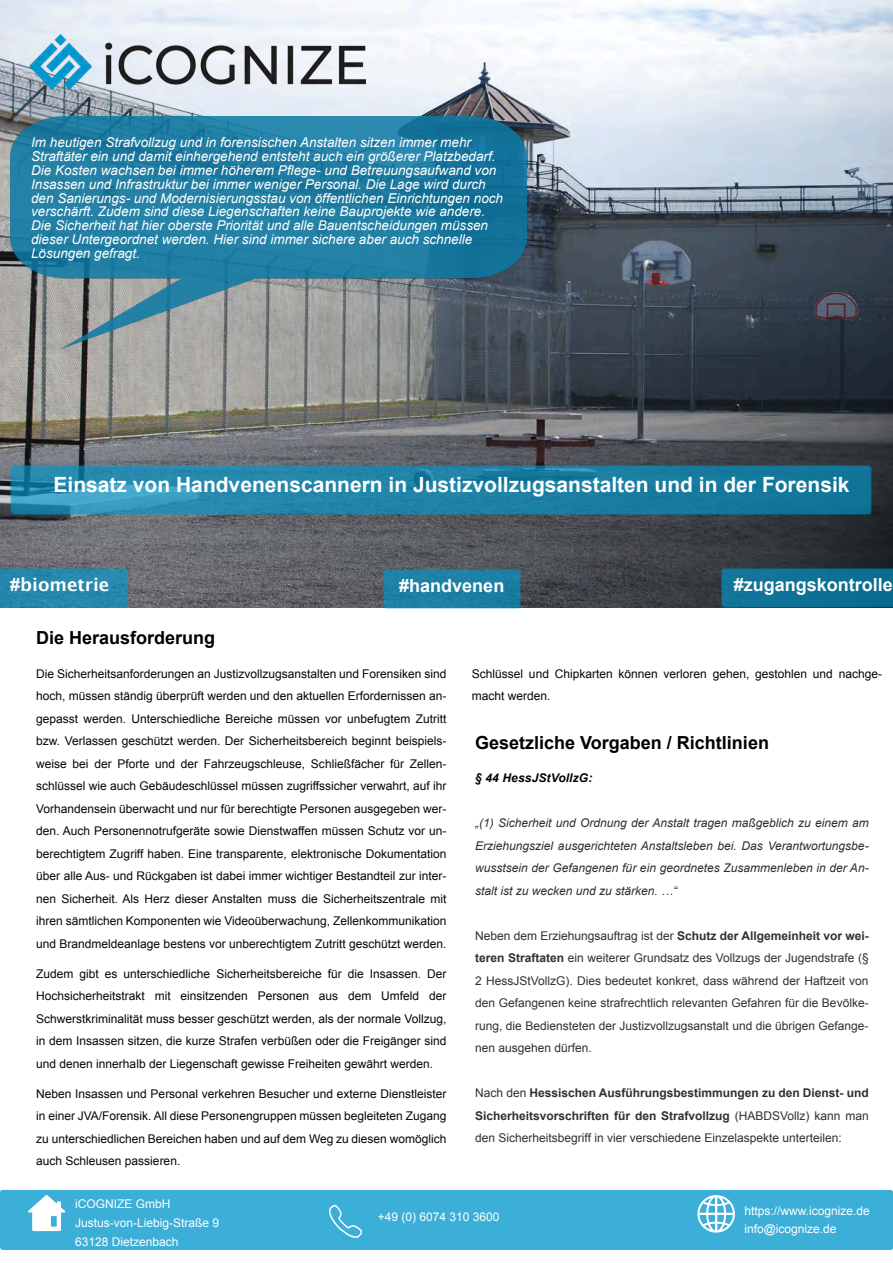
<style>
.page{position:relative;width:893px;height:1263px;background:#fff}
.page>*{position:absolute;margin:0;border:0;box-sizing:border-box;transform-origin:0 0}
.t1{font:700 21px "Arial";color:#fff}
.t2{font:700 18px "Arial";color:#000}
.t3{font:700 18px "Arial";color:#fff}
.t4{font:700 18px "Lucida Grande";color:#fff}
.t5{font:italic 13.5px/14px "Arial";color:#fff}
.t6{font:12px/22.5px "Arial";color:#050707;text-align:justify}
.t7{font:12px/22.5px "Arial";color:#303030;text-align:justify}
.t8{font:italic 12px/22.5px "Arial";color:#303030;text-align:justify}
.t9{font:12px/19.4px "Arial";color:#fff}
.t10{font:italic 700 12px "Arial";letter-spacing:.01em;color:#000}
.s1{font-family:"Arial"}
.s2{font-weight:700}
</style>
<div class="page">
<div style="left:0;top:1190px;width:893px;height:60px;background:#3bafd8"></div>
<svg style="left:27px;top:1195px;width:39px;height:36px"></svg>
<svg style="left:326px;top:1205px;width:37px;height:33px"></svg>
<svg style="left:697px;top:1195px;width:38px;height:37px"></svg>
<img style="left:0;top:0;width:893px;height:607px">
<img style="left:722px;top:568px;width:171px;height:40px">
<img style="left:384px;top:569px;width:137px;height:39px">
<img style="left:0;top:568px;width:128px;height:39px">
<img style="left:10px;top:465px;width:862px;height:50px">
<img style="left:10px;top:117px;width:516px;height:231px">
<img style="left:30px;top:35px;width:335px;height:54px">
<p class="t5" style="left:31px;top:136px;width:473px">Im heutigen Strafvollzug und in forensischen Anstalten sitzen immer mehr Straftäter ein und damit einhergehend entsteht auch ein größerer Platzbedarf.<br>Die Kosten wachsen bei immer höherem Pflege- und Betreuungsaufwand von Insassen und Infrastruktur bei immer weniger Personal. Die Lage wird durch den Sanierungs- und Modernisierungsstau von öffentlichen Einrichtungen noch verschärft. Zudem sind diese Liegenschaften keine Bauprojekte wie andere.<br>Die Sicherheit hat hier oberste Priorität und alle Bauentscheidungen müssen dieser Untergeordnet werden. Hier sind immer sichere aber auch schnelle Lösungen gefragt.</p>
<h1 class="t1" style="left:54px;top:477px;width:797px">Einsatz von Handvenenscannern in Justizvollzugsanstalten und in der Forensik</h1>
<h2 class="t4" style="left:10px;top:577px;width:101px"><span class="s1">#</span>biometrie</h2>
<h2 class="t3" style="left:399px;top:579px;width:107px">#handvenen</h2>
<h2 class="t3" style="left:734px;top:578px;width:161px">#zugangskontrolle</h2>
<h2 class="t2" style="left:36px;top:631px;width:181px">Die Herausforderung</h2>
<p class="t6" style="left:36px;top:663px;width:412px">Die Sicherheitsanforderungen an Justizvollzugsanstalten und Forensiken sind hoch, müssen ständig überprüft werden und den aktuellen Erfordernissen an&shy;gepasst werden. Unterschiedliche Bereiche müssen vor unbefugtem Zutritt bzw. Verlassen geschützt werden. Der Sicherheitsbereich beginnt beispiels&shy;weise bei der Pforte und der Fahrzeugschleuse, Schließfächer für Zellen&shy;schlüssel wie auch Gebäudeschlüssel müssen zugriffssicher verwahrt, auf ihr Vorhandensein überwacht und nur für berechtigte Personen ausgegeben wer&shy;den. Auch Personennotrufgeräte sowie Dienstwaffen müssen Schutz vor un&shy;berechtigtem Zugriff haben. Eine transparente, elektronische Dokumentation über alle Aus- und Rückgaben ist dabei immer wichtiger Bestandteil zur inter&shy;nen Sicherheit. Als Herz dieser Anstalten muss die Sicherheitszentrale mit ihren sämtlichen Komponenten wie Videoüberwachung, Zellenkommunikation und Brandmeldeanlage bestens vor unberechtigtem Zutritt geschützt werden.</p>
<p class="t6" style="left:36px;top:963px;width:412px">Zudem gibt es unterschiedliche Sicherheitsbereiche für die Insassen. Der Hochsicherheitstrakt mit einsitzenden Personen aus dem Umfeld der Schwerstkriminalität muss besser geschützt werden, als der normale Vollzug, in dem Insassen sitzen, die kurze Strafen verbüßen oder die Freigänger sind und denen innerhalb der Liegenschaft gewisse Freiheiten gewährt werden.</p>
<p class="t6" style="left:36px;top:1083px;width:412px">Neben Insassen und Personal verkehren Besucher und externe Dienstleister in einer JVA/Forensik. All diese Personengruppen müssen begleiteten Zugang zu unterschiedlichen Bereichen haben und auf dem Weg zu diesen womöglich auch Schleusen passieren.</p>
<p class="t6" style="left:472px;top:663px;width:412px">Schlüssel und Chipkarten können verloren gehen, gestohlen und nachge&shy;macht werden.</p>
<h2 class="t2" style="left:475px;top:736px;width:295px">Gesetzliche Vorgaben / Richtlinien</h2>
<p class="t10" style="left:475px;top:773px;width:119px">§ 44 HessJStVollzG:</p>
<p class="t8" style="left:475px;top:813px;width:395px">„(1) Sicherheit und Ordnung der Anstalt tragen maßgeblich zu einem am Erziehungsziel ausgerichteten Anstaltsleben bei. Das Verantwortungsbe&shy;wusstsein der Gefangenen für ein geordnetes Zusammenleben in der An&shy;stalt ist zu wecken und zu stärken. …“</p>
<p class="t7" style="left:475px;top:925px;width:395px">Neben dem Erziehungsauftrag ist der <span class="s2">Schutz der Allgemeinheit vor wei&shy;teren Straftaten</span> ein weiterer Grundsatz des Vollzugs der Jugendstrafe (§ 2 HessJStVollzG). Dies bedeutet konkret, dass während der Haftzeit von den Gefangenen keine strafrechtlich relevanten Gefahren für die Bevölke&shy;rung, die Bediensteten der Justizvollzugsanstalt und die übrigen Gefange&shy;nen ausgehen dürfen.</p>
<p class="t7" style="left:475px;top:1083px;width:395px">Nach den <span class="s2">Hessischen Ausführungsbestimmungen zu den Dienst- und Sicherheitsvorschriften für den Strafvollzug</span> (HABDSVollz) kann man den Sicherheitsbegriff in vier verschiedene Einzelaspekte unterteilen:</p>
<p class="t9" style="left:75px;top:1195px;width:146px">iCOGNIZE GmbH<br>Justus-von-Liebig-Straße 9<br>63128 Dietzenbach</p>
<p class="t9" style="left:378px;top:1208px;width:123px">+49 (0) 6074 310 3600</p>
<p class="t9" style="left:744px;top:1202px;width:127px;line-height:18px">https://www.icognize.de info@icognize.de</p>
</div>
